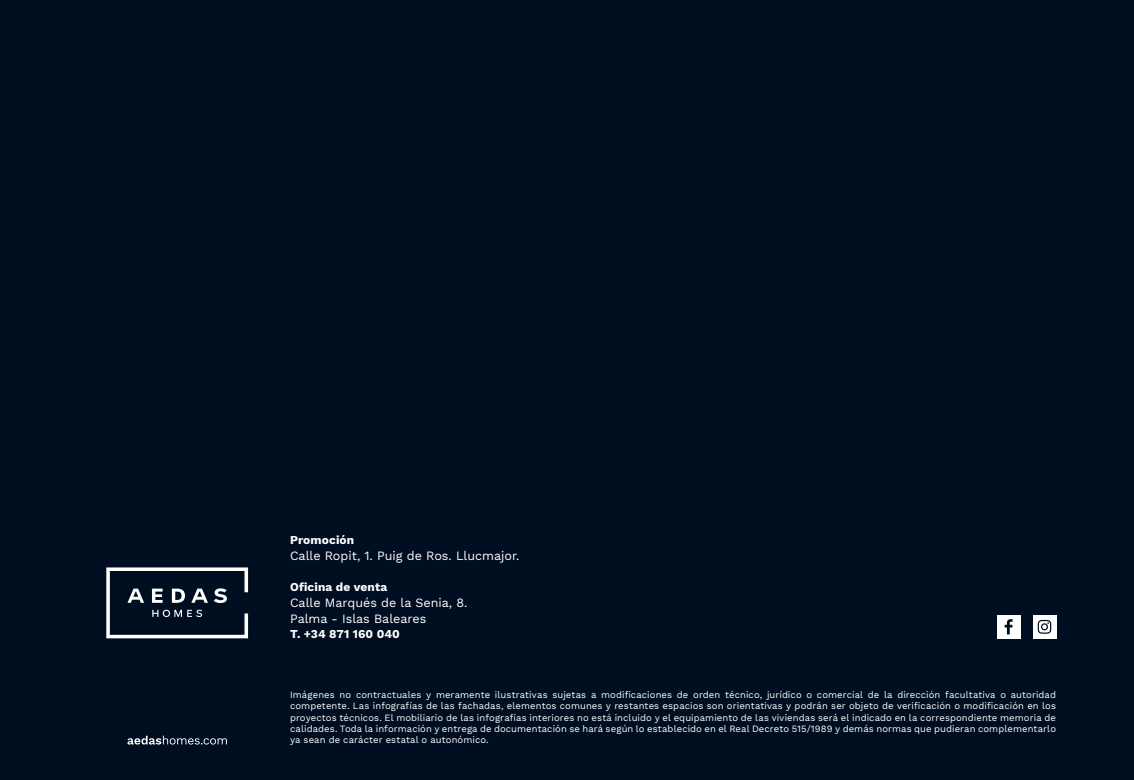
<style>
.page{position:relative;width:1134px;height:780px;background:#000e22}
.page>*{position:absolute;margin:0;border:0;box-sizing:border-box;transform-origin:0 0}
.t1{font:12.5px/15.6px "Work Sans";color:#fff}
.t2{font:700 11.88px "Work Sans";letter-spacing:.01em;color:#fff}
.t3{font:9.5px/11.4px "Work Sans";letter-spacing:.01em;color:#fff;text-align:justify}
</style>
<div class="page">
<svg style="left:127px;top:735px;width:100px;height:9px"></svg>
<div style="left:997px;top:615px;width:23px;height:23px;background:#fff"></div>
<svg style="left:1004px;top:619px;width:8px;height:15px"></svg>
<div style="left:1033px;top:615px;width:23px;height:23px;background:#fff"></div>
<svg style="left:1038px;top:620px;width:13px;height:13px"></svg>
<svg style="left:106px;top:567px;width:142px;height:71px"></svg>
<p class="t2" style="left:290px;top:533px;width:66px">Promoción</p>
<h1 class="t1" style="left:290px;top:548px;width:231px">Calle Ropit, 1. Puig de Ros. Llucmajor.</h1>
<p class="t2" style="left:290px;top:580px;width:99px">Oficina de venta</p>
<h1 class="t1" style="left:290px;top:595px;width:179px">Calle Marqués de la Senia, 8.<br>Palma - Islas Baleares</h1>
<p class="t2" style="left:290px;top:627px;width:111px">T. +34 871 160 040</p>
<p class="t3" style="left:290px;top:689px;width:767px">Imágenes no contractuales y meramente ilustrativas sujetas a modificaciones de orden técnico, jurídico o comercial de la dirección facultativa o autoridad competente. Las infografías de las fachadas, elementos comunes y restantes espacios son orientativas y podrán ser objeto de verificación o modificación en los proyectos técnicos. El mobiliario de las infografías interiores no está incluido y el equipamiento de las viviendas será el indicado en la correspondiente memoria de calidades. Toda la información y entrega de documentación se hará según lo establecido en el Real Decreto 515/1989 y demás normas que pudieran complementarlo ya sean de carácter estatal o autonómico.</p>
</div>
